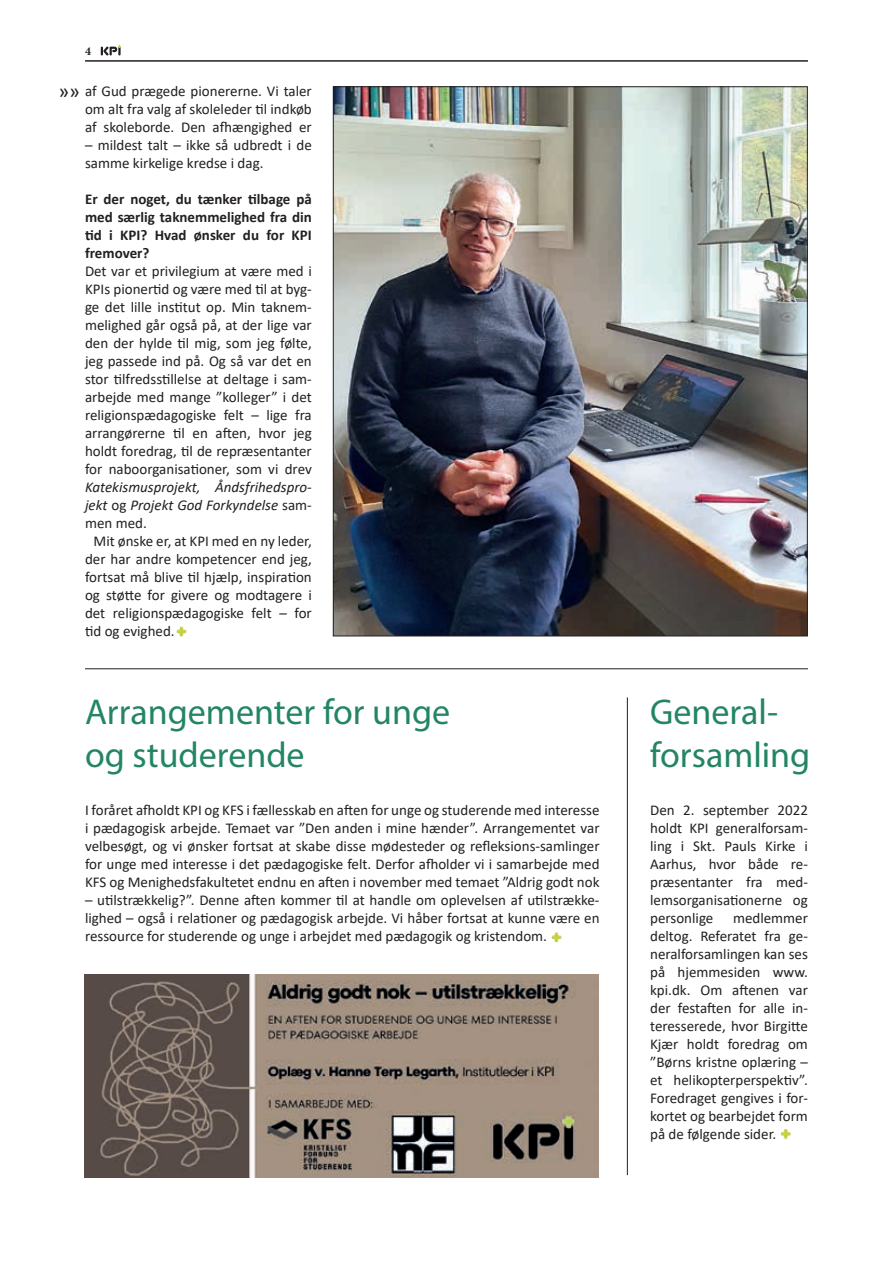
<style>
.page{position:relative;width:893px;height:1263px;background:#fff}
.page>*{position:absolute;margin:0;border:0;box-sizing:border-box;transform-origin:0 0}
.overskrift{font:36px "Myriad Pro";color:#238564}
.t1{font:21px "Calibri";color:#231f20}
.brødtekst_1__afsnit{font:15px/18px "Calibri";color:#231f20;text-align:justify}
.brødtekst{font:15px/18px "Calibri";color:#231f20;text-align:justify}
.mellemrubrik{font:700 15px/18px "Calibri";color:#231f20;text-align:justify}
.t2{font:700 12px "Minion Pro";color:#231f20}
.s1{font-style:italic}
</style>
<div class="page">
<svg style="left:101px;top:45px;width:20px;height:10px"></svg>
<hr style="left:85px;top:60px;width:723px;height:2px;background:#231f20">
<img style="left:335px;top:89px;width:470px;height:545px">
<img style="left:85px;top:974px;width:513px;height:204px">
<hr style="left:85px;top:668px;width:723px;height:1px;background:#231f20">
<svg style="left:781px;top:1129px;width:10px;height:10px"></svg>
<svg style="left:177px;top:626px;width:10px;height:11px"></svg>
<hr style="left:627px;top:697px;width:1px;height:478px;background:#231f20">
<svg style="left:552px;top:932px;width:10px;height:10px"></svg>
<p class="t2" style="left:85px;top:43px;width:7px">4</p>
<p class="t1" style="left:58px;top:76px;width:23px">»»</p>
<p class="brødtekst" style="left:85px;top:82px;width:228px">af Gud prægede pionererne. Vi taler om alt fra valg af skoleleder til indkøb af skoleborde. Den afhængighed er</p>
<p class="brødtekst" style="left:85px;top:136px;width:228px">– mildest talt – ikke så udbredt i de samme kirkelige kredse i dag.</p>
<p class="mellemrubrik" style="left:85px;top:190px;width:228px">Er der noget, du tænker tilbage på med særlig taknemmelighed fra din tid i KPI? Hvad ønsker du for KPI fremover?</p>
<p class="brødtekst_1__afsnit" style="left:85px;top:262px;width:228px">Det var et privilegium at være med i KPIs pionertid og være med til at byg&shy;ge det lille institut op. Min taknem&shy;melighed går også på, at der lige var den der hylde til mig, som jeg følte, jeg passede ind på. Og så var det en stor tilfredsstillelse at deltage i sam&shy;arbejde med mange ”kolleger” i det religionspædagogiske felt – lige fra arrangørerne til en aften, hvor jeg holdt foredrag, til de repræsentanter for naboorganisationer, som vi drev <span class="s1">Katekismusprojekt, Åndsfrihedspro&shy;jekt</span> og <span class="s1">Projekt God Forkyndelse</span> sam&shy;men med.</p>
<p class="brødtekst" style="left:85px;top:532px;width:228px;text-indent:9px">Mit ønske er, at KPI med en ny leder, der har andre kompetencer end jeg, fortsat må blive til hjælp, inspiration og støtte for givere og modtagere i det religionspædagogiske felt – for tid og evighed.</p>
<p class="overskrift" style="left:85px;top:690px;width:367px">Arrangementer for unge</p>
<p class="overskrift" style="left:85px;top:733px;width:221px">og studerende</p>
<p class="brødtekst_1__afsnit" style="left:85px;top:801px;width:516px">I foråret afholdt KPI og KFS i fællesskab en aften for unge og studerende med interesse i pædagogisk arbejde. Temaet var ”Den anden i mine hænder”. Arrangementet var velbesøgt, og vi ønsker fortsat at skabe disse mødesteder og refleksions-samlinger for unge med interesse i det pædagogiske felt. Derfor afholder vi i samarbejde med KFS og Menighedsfakultetet endnu en aften i november med temaet ”Aldrig godt nok</p>
<p class="brødtekst_1__afsnit" style="left:85px;top:891px;width:516px">– utilstrækkelig?”. Denne aften kommer til at handle om oplevelsen af utilstrække&shy;lighed – også i relationer og pædagogisk arbejde. Vi håber fortsat at kunne være en ressource for studerende og unge i arbejdet med pædagogik og kristendom.</p>
<p class="overskrift" style="left:650px;top:690px;width:129px">General-</p>
<p class="overskrift" style="left:650px;top:733px;width:162px">forsamling</p>
<p class="brødtekst_1__afsnit" style="left:650px;top:801px;width:159px">Den 2. september 2022 holdt KPI generalforsam&shy;ling i Skt. Pauls Kirke i Aarhus, hvor både re&shy;præsentanter fra med&shy;lemsorganisationerne og personlige</p>
<p class="brødtekst_1__afsnit" style="left:650px;top:909px;width:159px;text-indent:83px">medlemmer deltog. Referatet fra ge&shy;neralforsamlingen kan ses på hjemmesiden www. kpi.dk. Om aftenen var der festaften for alle in&shy;teresserede, hvor Birgitte Kjær holdt foredrag om ”Børns kristne oplæring – et helikopterperspektiv”.<br>Foredraget gengives i for&shy;kortet og bearbejdet form på de følgende sider.</p>
</div>
